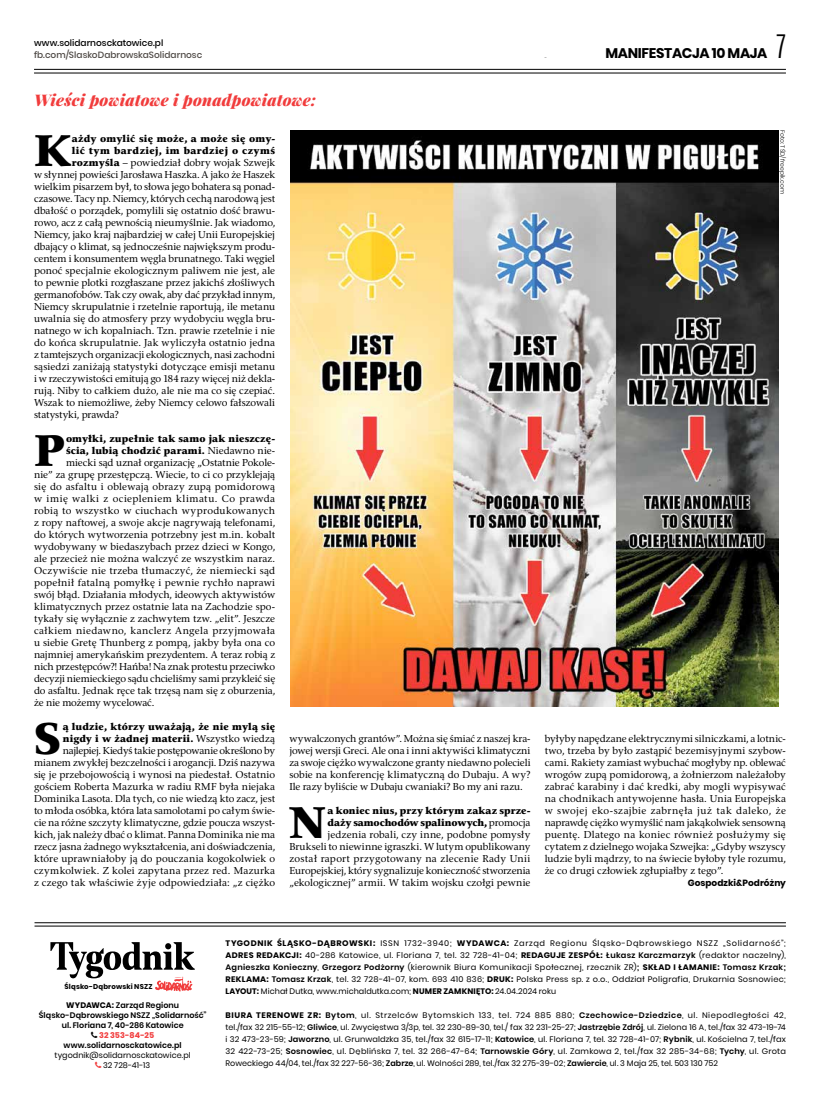
<style>
.page{position:relative;width:820px;height:1106px;background:#fff}
.page>*{position:absolute;margin:0;border:0;box-sizing:border-box;transform-origin:0 0}
.t1{font:44.3px "Rashel EFN Black";color:#000}
.t2{font:italic 900 16px "Playfair Display";letter-spacing:.01em;color:#f13c3c}
.t3{font:700 14px "Poppins";letter-spacing:-.025em;color:#000}
.t4{font:10px/12px "Rashel EFN";color:#000;text-align:justify}
.t5{font:10px/12px "Rashel EFN Black";letter-spacing:.01em;color:#000}
.t6{font:10px/12px "Rashel EFN Black";letter-spacing:.03em;color:#000}
.t7{font:500 9px "Poppins";color:#4f4a46}
.t8{font:500 9px "Poppins";color:#000}
.t9{font:700 9px "Poppins";letter-spacing:.005em;color:#000}
.t10{font:8px/12px "Poppins";letter-spacing:.005em;color:#000;text-align:justify}
.t11{font:600 8px/10px "Poppins";letter-spacing:.005em;color:#000;text-align:center}
.t12{font:700 8px "Poppins";letter-spacing:.005em;color:#f13c3c}
.t13{font:700 7px "Poppins";letter-spacing:.025em;color:#000}
.t14{font:300 6px "Poppins";letter-spacing:.015em;color:#000}
.s1{font-family:"Rashel EFN Black"}
.s2{font-family:"Rashel EFN"}
.s3{font-family:"Antonio";font-weight:300;font-size:27px}
.s4{font-weight:700}
.s5{font-weight:600}
</style>
<div class="page">
<hr style="left:34px;top:69px;width:751px;height:1px;background:#000">
<hr style="left:34px;top:73px;width:751px;height:1px;background:#000">
<hr style="left:34px;top:922px;width:751px;height:1px;background:#000">
<hr style="left:34px;top:925px;width:751px;height:1px;background:#000">
<svg style="left:50px;top:942px;width:145px;height:49px"></svg>
<img style="left:290px;top:130px;width:488px;height:576px">
<p class="t8" style="left:34px;top:38px;width:131px">www.solidarnosckatowice.pl</p>
<p class="t7" style="left:34px;top:50px;width:170px">fb.com/SlaskoDabrowskaSolidarnosc</p>
<h2 class="t2" style="left:34px;top:88px;width:283px">Wieści powiatowe i ponadpowiatowe:</h2>
<h1 class="t1" style="left:34px;top:123px;width:38px">K</h1>
<p class="t6" style="left:72px;top:133px;width:205px">ażdy omylić się może, a może się omy&shy;lić tym bardziej, im bardziej o czymś</p>
<p class="t4" style="left:34px;top:156px;width:242px;text-indent:38px"><span class="s1">rozmyśla</span> – powiedział dobry wojak Szwejk w słynnej powieści Jarosława Haszka. A jako że Haszek wielkim pisarzem był, to słowa jego bohatera są ponad&shy;czasowe. Tacy np. Niemcy, których cechą narodową jest dbałość o porządek, pomylili się ostatnio dość brawu&shy;rowo, acz z całą pewnością nieumyślnie. Jak wiadomo, Niemcy, jako kraj najbardziej w całej Unii Europejskiej dbający o klimat, są jednocześnie największym produ&shy;centem i konsumentem węgla brunatnego. Taki węgiel ponoć specjalnie ekologicznym paliwem nie jest, ale to pewnie plotki rozgłaszane przez jakichś złośliwych germanofobów. Tak czy owak, aby dać przykład innym, Niemcy skrupulatnie i rzetelnie raportują, ile metanu uwalnia się do atmosfery przy wydobyciu węgla bru&shy;natnego w ich kopalniach. Tzn. prawie rzetelnie i nie do końca skrupulatnie. Jak wyliczyła ostatnio jedna z tamtejszych organizacji ekologicznych, nasi zachodni sąsiedzi zaniżają statystyki dotyczące emisji metanu i w rzeczywistości emitują go 184 razy więcej niż dekla&shy;rują. Niby to całkiem dużo, ale nie ma co się czepiać.<br>Wszak to niemożliwe, żeby Niemcy celowo fałszowali statystyki, prawda?</p>
<h1 class="t1" style="left:34px;top:423px;width:32px">P</h1>
<p class="t5" style="left:66px;top:433px;width:211px">omyłki, zupełnie tak samo jak nieszczę&shy;ścia, lubią chodzić parami. <span class="s2">Niedawno nie-</span></p>
<p class="t4" style="left:34px;top:456px;width:242px;text-indent:32px">miecki sąd uznał organizację „Ostatnie Pokole&shy;nie” za grupę przestępczą. Wiecie, to ci co przyklejają się do asfaltu i oblewają obrazy zupą pomidorową w imię walki z ociepleniem klimatu. Co prawda robią to wszystko w ciuchach wyprodukowanych z ropy naftowej, a swoje akcje nagrywają telefonami, do których wytworzenia potrzebny jest m.in. kobalt wydobywany w biedaszybach przez dzieci w Kongo, ale przecież nie można walczyć ze wszystkim naraz.<br>Oczywiście nie trzeba tłumaczyć, że niemiecki sąd popełnił fatalną pomyłkę i pewnie rychło naprawi swój błąd. Działania młodych, ideowych aktywistów klimatycznych przez ostatnie lata na Zachodzie spo&shy;tykały się wyłącznie z zachwytem tzw. „elit”. Jeszcze całkiem niedawno, kanclerz Angela przyjmowała u siebie Gretę Thunberg z pompą, jakby była ona co najmniej amerykańskim prezydentem. A teraz robią z nich przestępców?! Hańba! Na znak protestu przeciwko decyzji niemieckiego sądu chcieliśmy sami przykleić się do asfaltu. Jednak ręce tak trzęsą nam się z oburzenia, że nie możemy wycelować.</p>
<h1 class="t1" style="left:34px;top:711px;width:29px">S</h1>
<p class="t5" style="left:63px;top:721px;width:214px">ą ludzie, którzy uważają, że nie mylą się nigdy i w żadnej materii. <span class="s2">Wszystko wiedzą</span></p>
<p class="t4" style="left:34px;top:744px;width:242px;text-indent:29px">najlepiej. Kiedyś takie postępowanie określono by mianem zwykłej bezczelności i arogancji. Dziś nazywa się je przebojowością i wynosi na piedestał. Ostatnio gościem Roberta Mazurka w radiu RMF była niejaka Dominika Lasota. Dla tych, co nie wiedzą kto zacz, jest to młoda osóbka, która lata samolotami po całym świe&shy;cie na różne szczyty klimatyczne, gdzie poucza wszyst&shy;kich, jak należy dbać o klimat. Panna Dominika nie ma rzecz jasna żadnego wykształcenia, ani doświadczenia, które uprawniałoby ją do pouczania kogokolwiek o czymkolwiek. Z kolei zapytana przez red. Mazurka z czego tak właściwie żyje odpowiedziała: „z ciężko</p>
<p class="t4" style="left:289px;top:732px;width:242px">wywalczonych grantów”. Można się śmiać z naszej kra&shy;jowej wersji Greci. Ale ona i inni aktywiści klimatyczni za swoje ciężko wywalczone granty niedawno polecieli sobie na konferencję klimatyczną do Dubaju. A wy?<br>Ile razy byliście w Dubaju cwaniaki? Bo my ani razu.</p>
<h1 class="t1" style="left:289px;top:795px;width:38px">N</h1>
<p class="t5" style="left:327px;top:805px;width:204px">a koniec nius, przy którym zakaz sprze&shy;daży samochodów spalinowych, <span class="s2">promocja</span></p>
<p class="t4" style="left:289px;top:828px;width:242px;text-indent:38px">jedzenia robali, czy inne, podobne pomysły Brukseli to niewinne igraszki. W lutym opublikowany został raport przygotowany na zlecenie Rady Unii Europejskiej, który sygnalizuje konieczność stworzenia „ekologicznej” armii. W takim wojsku czołgi pewnie</p>
<h3 class="t3" style="left:605px;top:45px;width:182px">MANIFESTACJA 10 MAJA <span class="s3">7</span></h3>
<p class="t14" style="left:785px;top:130px;width:66px;rotate:90deg">Foto: TŚD/freepik.com</p>
<p class="t4" style="left:544px;top:732px;width:242px">byłyby napędzane elektrycznymi silniczkami, a lotnic&shy;two, trzeba by było zastąpić bezemisyjnymi szybow&shy;cami. Rakiety zamiast wybuchać mogłyby np. oblewać wrogów zupą pomidorową, a żołnierzom należałoby zabrać karabiny i dać kredki, aby mogli wypisywać na chodnikach antywojenne hasła. Unia Europejska w swojej eko-szajbie zabrnęła już tak daleko, że naprawdę ciężko wymyślić nam jakąkolwiek sensowną puentę. Dlatego na koniec również posłużymy się cytatem z dzielnego wojaka Szwejka: „Gdyby wszyscy ludzie byli mądrzy, to na świecie byłoby tyle rozumu, że co drugi człowiek zgłupiałby z tego”.</p>
<p class="t9" style="left:687px;top:878px;width:100px">GOSPODZKI&amp;PODRÓŻNY</p>
<p class="t13" style="left:64px;top:982px;width:89px">ŚLĄSKO-DĄBROWSKI NSZZ</p>
<p class="t11" style="left:39px;top:1000px;width:169px"><span class="s4">WYDAWCA:</span> Zarząd Regionu<br>Śląsko-Dąbrowskiego NSZZ „Solidarność” ul. Floriana 7, 40-286 Katowice</p>
<p class="t12" style="left:99px;top:1030px;width:56px">32 353-84-25</p>
<p class="t11" style="left:64px;top:1040px;width:120px">www.solidarnosckatowice.pl</p>
<p class="t10" style="left:103px;top:1050px;width:89px;line-height:10px;text-indent:-49px">tygodnik@solidarnosckatowice.pl<br>32 728-41-13</p>
<p class="t10" style="left:225px;top:937px;width:561px"><span class="s4">TYGODNIK ŚLĄSKO-DĄBROWSKI:</span> ISSN 1732-3940; <span class="s4">WYDAWCA:</span> Zarząd Regionu Śląsko-Dąbrowskiego NSZZ „Solidarność”; <span class="s4">ADRES REDAKCJI :</span> 40-286 Katowice, ul. Floriana 7, tel. 32 728-41-04; <span class="s4">REDAGUJE ZESPÓŁ:</span> <span class="s5">Łukasz Karczmarzyk</span> (redaktor naczelny), <span class="s5">Agnieszka Konieczny</span>, <span class="s5">Grzegorz Podżorny</span> (kierownik Biura Komunikacji Społecznej, rzecznik ZR)<span class="s5">;</span> <span class="s4">SKŁAD I ŁAMANIE:</span> <span class="s5">Tomasz Krzak; </span><span class="s4">REKLAMA:</span> <span class="s5">Tomasz Krzak</span>, tel. 32 728-41-07, kom. 693 410 836; <span class="s4">DRUK:</span> Polska Press sp. z o.o., Oddział Poligrafia, Drukarnia Sosnowiec; <span class="s4">LAYOUT:</span> Michał Dutka, www.michaldutka.com; <span class="s4">NUM ER ZAMKN</span></p>
<p class="t10" style="left:473px;top:985px;width:84px"><span class="s4">IĘTO:</span> 24.04.2024 roku</p>
<p class="t10" style="left:225px;top:1009px;width:561px"><span class="s4">BIURA TERENOWE ZR:</span> <span class="s5">Bytom</span>, ul. Strzelców Bytomskich 133, tel. 724 885 880; <span class="s5">Czechowice-Dziedzice</span>, ul. Niepodległości 42, tel./fax 32 215-55-12; <span class="s5">Gliwice</span>, ul. Zwycięstwa 3/3p, tel. 32 230-89-30, tel./ fax 32 231-25-27; <span class="s5">Jastrzębie Zdrój</span>, ul. Zielona 16 A, tel./fax 32 473-19-74 i 32 473-23-59; <span class="s5">Jaworzno</span>, ul. Grunwaldzka 35, tel./fax 32 615-17-11; <span class="s5">Katowice</span>, ul. Floriana 7, tel. 32 728-41-07; <span class="s5">Rybnik</span>, ul. Kościelna 7, tel./fax 32 422-73-25; <span class="s5">Sosnowiec</span>, ul. Dęblińska 7, tel. 32 266-47-64; <span class="s5">Tarnowskie Góry</span>, ul. Zamkowa 2, tel./fax 32 285-34-68; <span class="s5">Tychy</span>, ul. Grota Roweckiego 44/04, tel./fax 32 227-56-36; <span class="s5">Zabrze</span>, ul. Wolności 289, tel./fax 32 275-39-02; <span class="s5">Zawiercie</span>, ul. 3 Maja 25, tel. 503 130 752</p>
</div>
